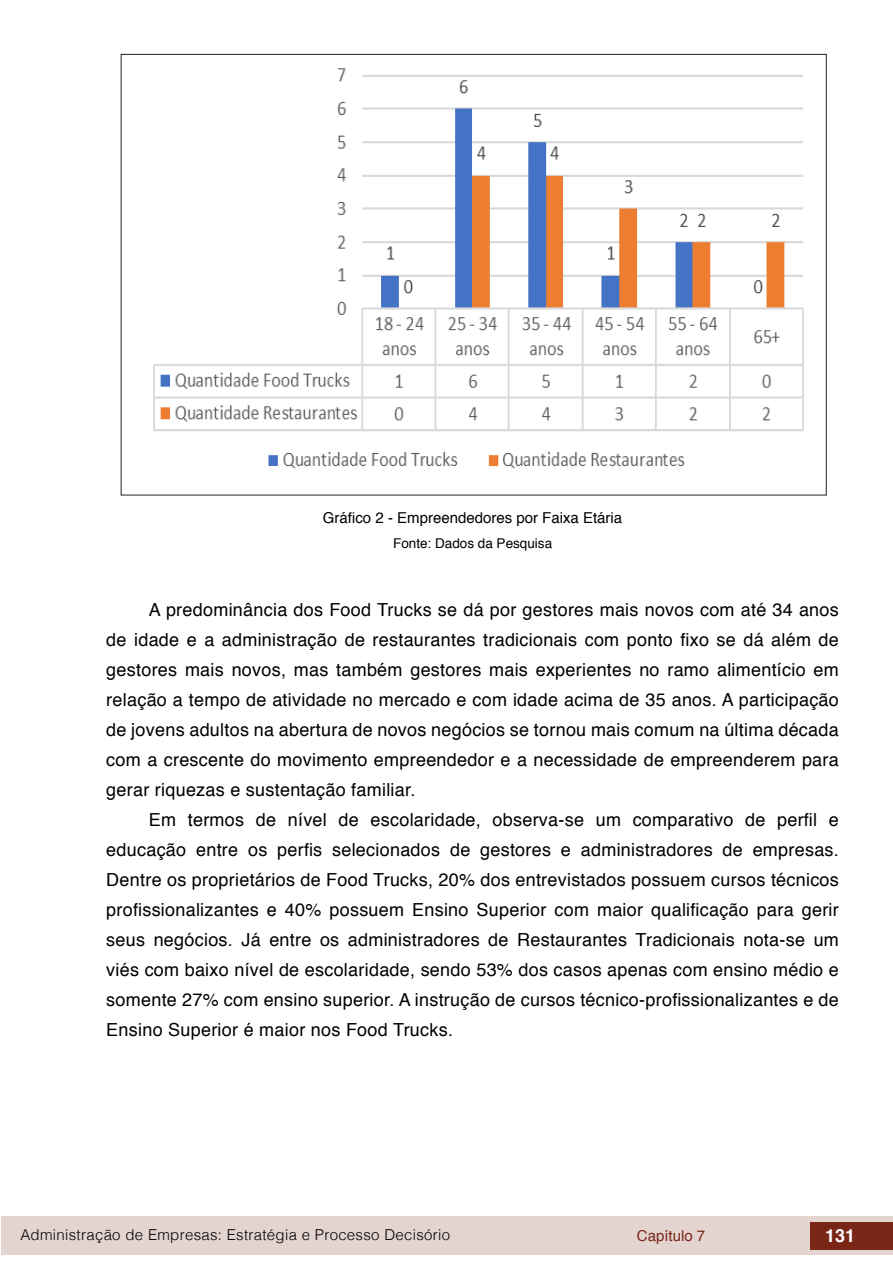
<style>
.page{position:relative;width:893px;height:1263px;background:#fff}
.page>*{position:absolute;margin:0;border:0;box-sizing:border-box;transform-origin:0 0}
.txt{font:18px/30px "Helvetica";letter-spacing:.015em;color:#000;text-align:justify}
.t1{font:700 18px "Helvetica";color:#fff}
.t2{font:300 15px "Helvetica";letter-spacing:.02em;color:#000}
.info_tab_gra_imag{font:15px "Helvetica";color:#000}
.t3{font:15px "Helvetica";color:#7a2616}
.fonte_tab_gra_imag{font:13.5px "Helvetica";color:#000}
</style>
<div class="page">
<div style="left:1px;top:1216px;width:891px;height:38px;background:#e4d4d0"></div>
<div style="left:810px;top:1222px;width:83px;height:27px;background:#7a2616"></div>
<img style="left:153px;top:68px;width:651px;height:401px">
<p class="info_tab_gra_imag" style="left:323px;top:506px;width:301px">Gráfico 2 - Empreendedores por Faixa Etária</p>
<p class="fonte_tab_gra_imag" style="left:393px;top:532px;width:161px">Fonte: Dados da Pesquisa</p>
<p class="txt" style="left:106px;top:595px;width:734px;text-indent:43px">A predominância dos Food Trucks se dá por gestores mais novos com até 34 anos de idade e a administração de restaurantes tradicionais com ponto fixo se dá além de gestores mais novos, mas também gestores mais experientes no ramo alimentício em relação a tempo de atividade no mercado e com idade acima de 35 anos. A participação de jovens adultos na abertura de novos negócios se tornou mais comum na última década com a crescente do movimento empreendedor e a necessidade de empreenderem para gerar riquezas e sustentação familiar.</p>
<p class="txt" style="left:106px;top:805px;width:734px;text-indent:43px">Em termos de nível de escolaridade, observa-se um comparativo de perfil e educação entre os perfis selecionados de gestores e administradores de empresas.<br>Dentre os proprietários de Food Trucks, 20% dos entrevistados possuem cursos técnicos profissionalizantes e 40% possuem Ensino Superior com maior qualificação para gerir seus negócios. Já entre os administradores de Restaurantes Tradicionais nota-se um viés com baixo nível de escolaridade, sendo 53% dos casos apenas com ensino médio e somente 27% com ensino superior. A instrução de cursos técnico-profissionalizantes e de Ensino Superior é maior nos Food Trucks.</p>
<p class="t2" style="left:20px;top:1222px;width:431px">Administração de Empresas: Estratégia e Processo Decisório</p>
<p class="t3" style="left:637px;top:1224px;width:70px">Capítulo 7</p>
<p class="t1" style="left:825px;top:1221px;width:32px">131</p>
</div>
